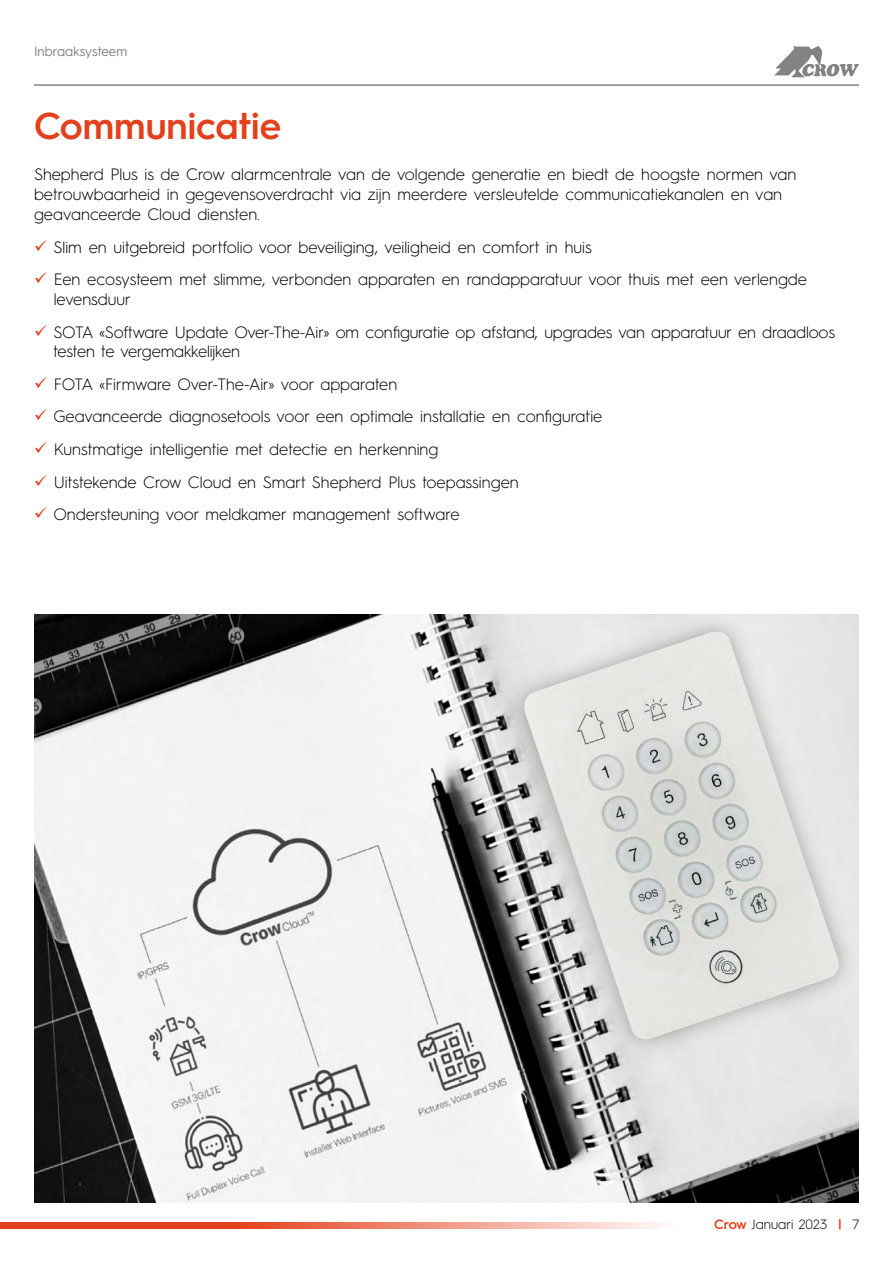
<style>
.page{position:relative;width:893px;height:1263px;background:#fff}
.page>*{position:absolute;margin:0;border:0;box-sizing:border-box;transform-origin:0 0}
.t1{font:600 37.5px "Hurme Geometric Sans 3";color:#e4401b}
.t2{font:300 16.5px/19.8px "Hurme Geometric Sans 3";color:#000}
.t3{font:300 13.5px "Hurme Geometric Sans 3";color:#000}
.t4{font:13.5px "Hurme Geometric Sans 3";color:#818385}
.s1{color:#e4401b}
.s2{font-weight:600;color:#e4401b}
</style>
<div class="page">
<hr style="left:34px;top:84px;width:825px;height:2px;background:#818385">
<img style="left:34px;top:614px;width:825px;height:588px">
<svg style="left:774px;top:46px;width:85px;height:31px"></svg>
<svg style="left:0;top:1223px;width:660px;height:6px;background:#ec7a61"></svg>
<p class="t4" style="left:34px;top:41px;width:95px">Inbraaksysteem</p>
<h1 class="t1" style="left:34px;top:100px;width:249px">Communicatie</h1>
<p class="t2" style="left:34px;top:164px;width:764px">Shepherd Plus is de Crow alarmcentrale van de volgende generatie en biedt de hoogste normen van betrouwbaarheid in gegevensoverdracht via zijn meerdere versleutelde communicatiekanalen en van geavanceerde Cloud diensten.</p>
<p class="t2" style="left:34px;top:236px;width:559px"><span class="s1">✓</span> Slim en uitgebreid portfolio voor beveiliging, veiligheid en comfort in huis</p>
<p class="t2" style="left:54px;top:269px;width:755px;text-indent:-20px"><span class="s1">✓</span> Een ecosysteem met slimme, verbonden apparaten en randapparatuur voor thuis met een verlengde levensduur</p>
<p class="t2" style="left:53px;top:321px;width:783px;text-indent:-19px"><span class="s1">✓</span> SOTA «Software Update Over-The-Air» om configuratie op afstand, upgrades van apparatuur en draadloos testen te vergemakkelijken</p>
<p class="t2" style="left:34px;top:373px;width:365px"><span class="s1">✓</span> FOTA «Firmware Over-The-Air» voor apparaten</p>
<p class="t2" style="left:34px;top:406px;width:570px"><span class="s1">✓</span> Geavanceerde diagnosetools voor een optimale installatie en configuratie</p>
<p class="t2" style="left:34px;top:438px;width:406px"><span class="s1">✓</span> Kunstmatige intelligentie met detectie en herkenning</p>
<p class="t2" style="left:34px;top:471px;width:486px"><span class="s1">✓</span> Uitstekende Crow Cloud en Smart Shepherd Plus toepassingen</p>
<p class="t2" style="left:34px;top:503px;width:427px"><span class="s1">✓</span> Ondersteuning voor meldkamer management software</p>
<p class="t3" style="left:714px;top:1215px;width:147px"><span class="s2">Crow</span> Januari 2023 <span class="s2">|</span> 7</p>
</div>
